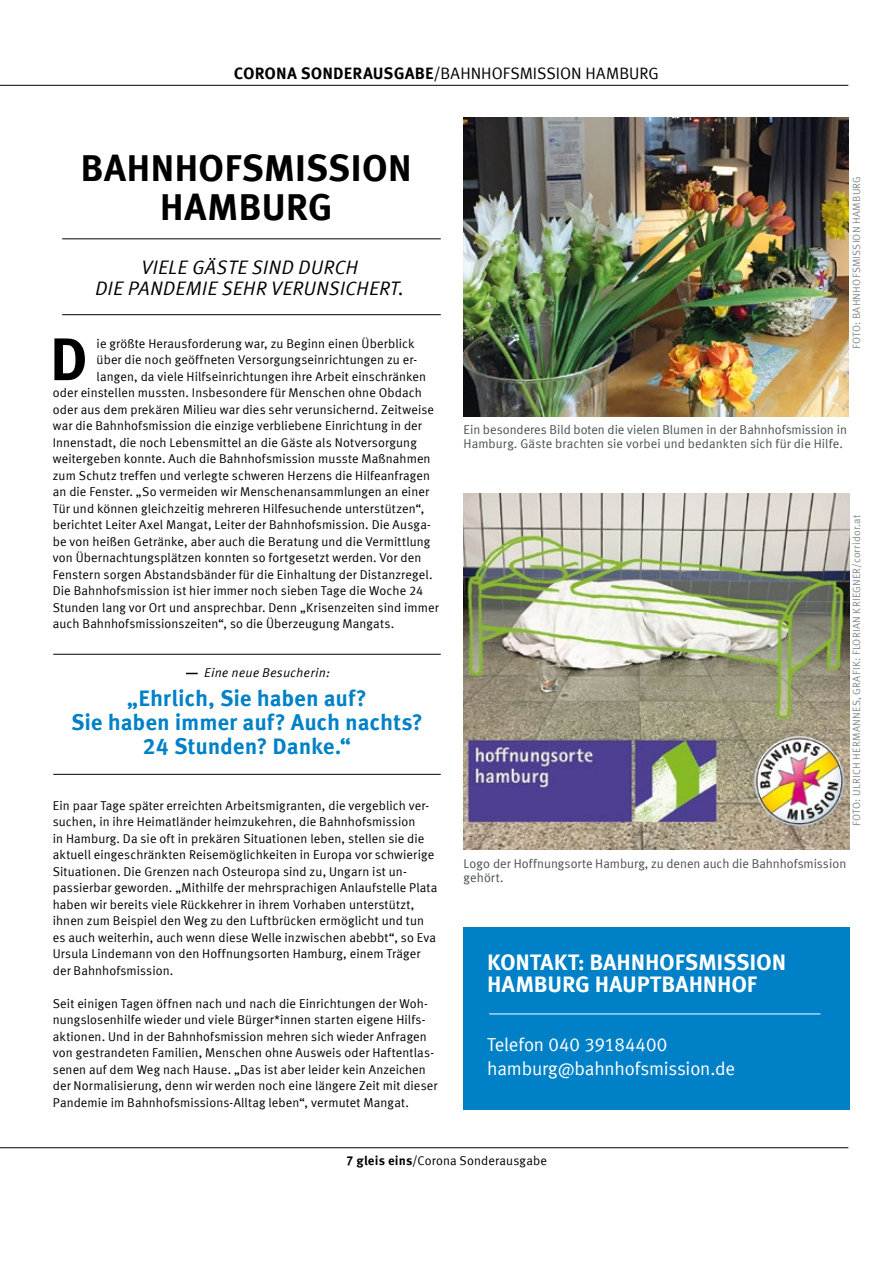
<style>
.page{position:relative;width:893px;height:1263px;background:#fff}
.page>*{position:absolute;margin:0;border:0;box-sizing:border-box;transform-origin:0 0}
.t1{font:700 60px "Meta Corr";color:#000}
.t2{font:700 37.5px/39px "Meta Corr";letter-spacing:-.005em;color:#000;text-align:center}
.t3{font:700 22.5px/24px "Meta Corr";letter-spacing:-.01em;color:#0081c7;text-align:center}
.t4{font:700 22.5px/22.5px "Meta Corr";letter-spacing:-.01em;color:#fff}
.t5{font:italic 19.5px/21px "Meta Corr";color:#000;text-align:center}
.t6{font:18.75px/24px "Meta Corr";letter-spacing:-.01em;color:#fff}
.t7{font:16.5px "Meta Corr";letter-spacing:.005em;color:#000}
.t8{font:12.75px/16.5px "Meta Corr";letter-spacing:.01em;color:#000}
.t9{font:12.75px/13.5px "Meta Corr";letter-spacing:.005em;color:#485150}
.t10{font:italic 12.75px "Meta Corr";letter-spacing:.005em;color:#000}
.t11{font:10.5px "Meta Corr";letter-spacing:.025em;color:#828a8a}
.s1{font-weight:700}
</style>
<div class="page">
<hr style="left:0;top:85px;width:848px;height:1px;background:#000">
<hr style="left:0;top:1147px;width:848px;height:1px;background:#000">
<hr style="left:62px;top:238px;width:379px;height:1px;background:#000">
<hr style="left:62px;top:314px;width:379px;height:1px;background:#000">
<img style="left:463px;top:117px;width:385px;height:300px">
<img style="left:463px;top:493px;width:387px;height:356px">
<div style="left:463px;top:927px;width:387px;height:182px;background:#0081c7"></div>
<hr style="left:489px;top:1013px;width:331px;height:1px;background:#fff">
<hr style="left:53px;top:654px;width:388px;height:1px;background:#000">
<hr style="left:53px;top:774px;width:388px;height:1px;background:#000">
<svg style="left:186px;top:673px;width:12px;height:1px"></svg>
<p class="t7" style="left:234px;top:64px;width:427px"><span class="s1">CORONA SONDERAUSGABE</span>/BAHNHOFSMISSION HAMBURG</p>
<h2 class="t2" style="left:81px;top:148px;width:333px">BAHNHOFSMISSION<br>HAMBURG</h2>
<h3 class="t5" style="left:95px;top:256px;width:311px">VIELE GÄSTE SIND DURCH<br>DIE PANDEMIE SEHR VERUNSICHERT.</h3>
<p class="t8" style="left:97px;top:335px;width:319px">ie größte Herausforderung war, zu Beginn einen Überblick</p>
<p class="t8" style="left:97px;top:351px;width:322px">über die noch geöffneten Versorgungseinrichtungen zu er-</p>
<p class="t8" style="left:97px;top:368px;width:331px">langen, da viele Hilfseinrichtungen ihre Arbeit einschränken</p>
<p class="t8" style="left:53px;top:384px;width:370px">oder einstellen mussten. Insbesondere für Menschen ohne Obdach</p>
<p class="t8" style="left:53px;top:401px;width:383px">oder aus dem prekären Milieu war dies sehr verunsichernd. Zeitweise</p>
<p class="t8" style="left:53px;top:417px;width:371px">war die Bahnhofsmission die einzige verbliebene Einrichtung in der</p>
<p class="t8" style="left:53px;top:434px;width:365px">Innenstadt, die noch Lebensmittel an die Gäste als Notversorgung</p>
<p class="t8" style="left:53px;top:450px;width:379px">weitergeben konnte. Auch die Bahnhofsmission musste Maßnahmen</p>
<p class="t8" style="left:53px;top:467px;width:379px">zum Schutz treffen und verlegte schweren Herzens die Hilfeanfragen</p>
<p class="t8" style="left:53px;top:483px;width:378px">an die Fenster. „So vermeiden wir Menschenansammlungen an einer</p>
<p class="t8" style="left:53px;top:500px;width:373px">Tür und können gleichzeitig mehreren Hilfesuchende unterstützen“,</p>
<p class="t8" style="left:53px;top:516px;width:380px">berichtet Leiter Axel Mangat, Leiter der Bahnhofsmission. Die Ausga-</p>
<p class="t8" style="left:53px;top:533px;width:379px">be von heißen Getränke, aber auch die Beratung und die Vermittlung</p>
<p class="t8" style="left:53px;top:549px;width:370px">von Übernachtungsplätzen konnten so fortgesetzt werden. Vor den</p>
<p class="t8" style="left:53px;top:566px;width:381px">Fenstern sorgen Abstandsbänder für die Einhaltung der Distanzregel.</p>
<p class="t8" style="left:53px;top:582px;width:372px">Die Bahnhofsmission ist hier immer noch sieben Tage die Woche 24</p>
<p class="t8" style="left:53px;top:599px;width:387px">Stunden lang vor Ort und ansprechbar. Denn „Krisenzeiten sind immer</p>
<p class="t8" style="left:53px;top:615px;width:343px">auch Bahnhofsmissionszeiten“, so die Überzeugung Mangats.</p>
<h1 class="t1" style="left:50px;top:324px;width:40px">D</h1>
<p class="t10" style="left:204px;top:666px;width:127px">Eine neue Besucherin:</p>
<h3 class="t3" style="left:71px;top:686px;width:353px">„Ehrlich, Sie haben auf?<br>Sie haben immer auf? Auch nachts?<br>24 Stunden? Danke.“</h3>
<p class="t8" style="left:53px;top:797px;width:386px">Ein paar Tage später erreichten Arbeitsmigranten, die vergeblich ver&shy;suchen, in ihre Heimatländer heimzukehren, die Bahnhofsmission<br>in Hamburg. Da sie oft in prekären Situationen leben, stellen sie die aktuell eingeschränkten Reisemöglichkeiten in Europa vor schwierige Situationen. Die Grenzen nach Osteuropa sind zu, Ungarn ist un&shy;passierbar geworden. „Mithilfe der mehrsprachigen Anlaufstelle Plata haben wir bereits viele Rückkehrer in ihrem Vorhaben unterstützt, ihnen zum Beispiel den Weg zu den Luftbrücken ermöglicht und tun es auch weiterhin, auch wenn diese Welle inzwischen abebbt“, so Eva Ursula Lindemann von den Hoffnungsorten Hamburg, einem Träger der Bahnhofsmission.</p>
<p class="t8" style="left:53px;top:995px;width:386px">Seit einigen Tagen öffnen nach und nach die Einrichtungen der Woh&shy;nungslosenhilfe wieder und viele Bürger*innen starten eigene Hilfs&shy;aktionen. Und in der Bahnhofsmission mehren sich wieder Anfragen von gestrandeten Familien, Menschen ohne Ausweis oder Haftentlas&shy;senen auf dem Weg nach Hause. „Das ist aber leider kein Anzeichen der Normalisierung, denn wir werden noch eine längere Zeit mit dieser Pandemie im Bahnhofsmissions-Alltag leben“, vermutet Mangat.</p>
<p class="t11" style="left:851px;top:349px;width:175px;rotate:-90deg">FOTO: BAHNHOFSMISSION HAMBURG</p>
<p class="t9" style="left:463px;top:423px;width:385px">Ein besonderes Bild boten die vielen Blumen in der Bahnhofsmission in<br>Hamburg. Gäste brachten sie vorbei und bedankten sich für die Hilfe.</p>
<p class="t11" style="left:851px;top:826px;width:312px;rotate:-90deg">FOTO: ULRICH HERMANNES, GRAFIK: FLORIAN KRIEGNER/corridor.at</p>
<p class="t9" style="left:463px;top:857px;width:384px">Logo der Hoffnungsorte Hamburg, zu denen auch die Bahnhofsmission gehört.</p>
<h3 class="t4" style="left:487px;top:950px;width:300px">KONTAKT: BAHNHOFSMISSION<br>HAMBURG HAUPTBAHNHOF</h3>
<h3 class="t6" style="left:487px;top:1032px;width:249px">Telefon 040 39184400 hamburg@bahnhofsmission.de</h3>
<p class="t8" style="left:346px;top:1152px;width:202px"><span class="s1">7 gleis eins</span>/Corona Sonderausgabe</p>
</div>
